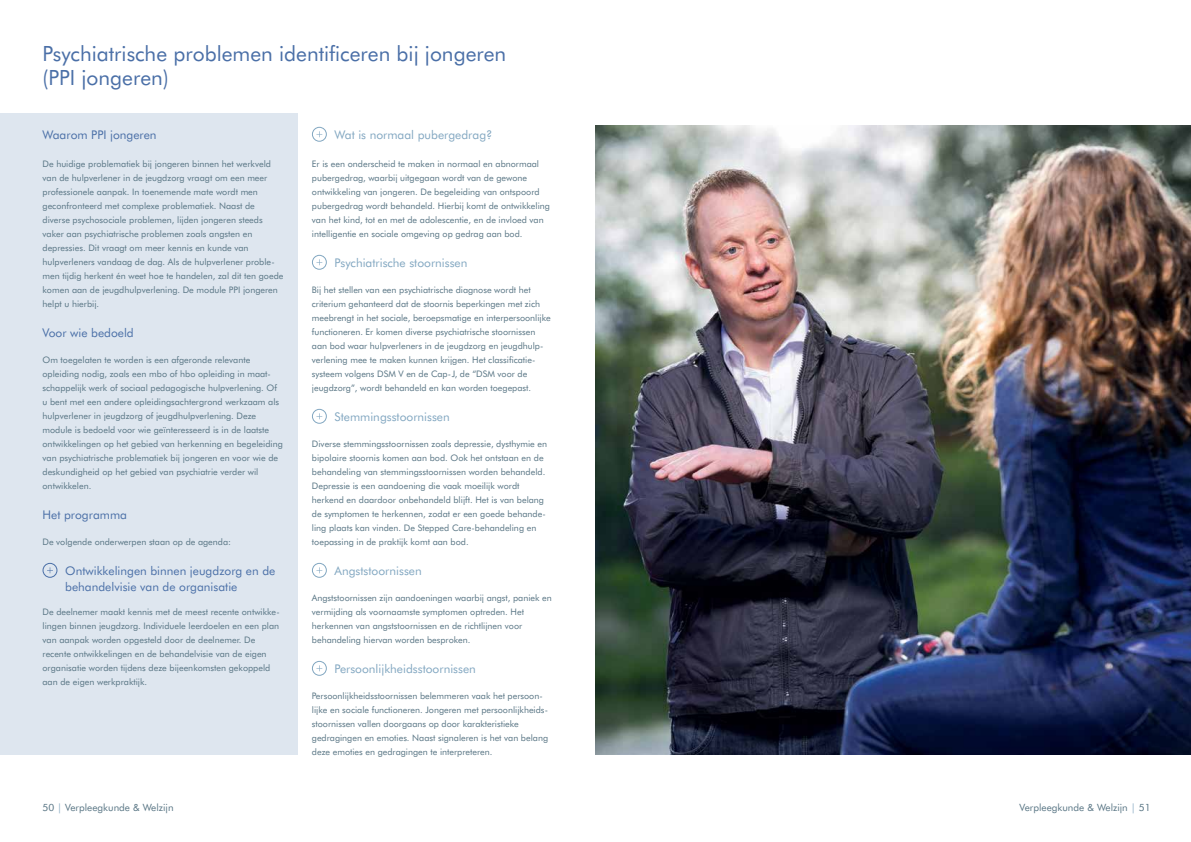
<style>
.page{position:relative;width:1191px;height:842px;background:#fff}
.page>*{position:absolute;margin:0;border:0;box-sizing:border-box;transform-origin:0 0}
.t1{font:21px/24px "Futura BT";color:#4a6fa7}
.t2{font:12px "Futura BT";color:#82a7c1}
.t3{font:12px/16px "Futura BT";color:#4a6fa7}
.t4{font:10px "Futura BT";color:#577483}
.t5{font:9px/14px "Futura BT";color:#577483}
.s1{color:#82a7c1}
</style>
<div class="page">
<div style="left:0;top:113px;width:298px;height:642px;background:#dee6ef"></div>
<div style="left:312px;top:127px;width:15px;height:15px;border:1px solid #82a7c1;border-radius:50%"></div>
<div style="left:312px;top:255px;width:15px;height:15px;border:1px solid #82a7c1;border-radius:50%"></div>
<div style="left:312px;top:409px;width:15px;height:15px;border:1px solid #82a7c1;border-radius:50%"></div>
<div style="left:312px;top:563px;width:15px;height:15px;border:1px solid #82a7c1;border-radius:50%"></div>
<div style="left:312px;top:661px;width:15px;height:15px;border:1px solid #82a7c1;border-radius:50%"></div>
<div style="left:43px;top:563px;width:14px;height:15px;border:1px solid #4a6fa7;border-radius:50%"></div>
<svg style="left:47px;top:567px;width:6px;height:6px"></svg>
<img style="left:595px;top:125px;width:596px;height:630px">
<h1 class="t1" style="left:43px;top:42px;width:465px">Psychiatrische problemen identificeren bij jongeren (PPI jongeren)</h1>
<h2 class="t3" style="left:43px;top:126px;width:116px">Waarom PPI jongeren</h2>
<p class="t5" style="left:43px;top:156px;width:242px">De huidige problematiek bij jongeren binnen het werkveld van de hulpverlener in de jeugdzorg vraagt om een meer professionele aanpak. In toenemende mate wordt men geconfronteerd met complexe problematiek. Naast de diverse psychosociale problemen, lijden jongeren steeds vaker aan psychiatrische problemen zoals angsten en depressies. Dit vraagt om meer kennis en kunde van hulpverleners vandaag de dag. Als de hulpverlener proble&shy;men tijdig herkent én weet hoe te handelen, zal dit ten goede komen aan de jeugdhulpverlening. De module PPI jongeren helpt u hierbij.</p>
<h2 class="t3" style="left:43px;top:324px;width:93px">Voor wie bedoeld</h2>
<p class="t5" style="left:43px;top:352px;width:242px">Om toegelaten te worden is een afgeronde relevante opleiding nodig, zoals een mbo of hbo opleiding in maat&shy;schappelijk werk of sociaal pedagogische hulpverlening. Of u bent met een andere opleidingsachtergrond werkzaam als hulpverlener in jeugdzorg of jeugdhulpverlening. Deze module is bedoeld voor wie geïnteresseerd is in de laatste ontwikkelingen op het gebied van herkenning en begeleiding van psychiatrische problematiek bij jongeren en voor wie de deskundigheid op het gebied van psychiatrie verder wil ontwikkelen.</p>
<h2 class="t3" style="left:43px;top:506px;width:86px">Het programma</h2>
<p class="t5" style="left:43px;top:534px;width:190px">De volgende onderwerpen staan op de agenda:</p>
<h2 class="t3" style="left:65px;top:562px;width:212px">Ontwikkelingen binnen jeugdzorg en de behandelvisie van de organisatie</h2>
<p class="t5" style="left:43px;top:604px;width:239px">De deelnemer maakt kennis met de meest recente ontwikke&shy;lingen binnen jeugdzorg. Individuele leerdoelen en een plan van aanpak worden opgesteld door de deelnemer. De recente ontwikkelingen en de behandelvisie van de eigen organisatie worden tijdens deze bijeenkomsten gekoppeld aan de eigen werkpraktijk.</p>
<h2 class="t2" style="left:334px;top:127px;width:159px">Wat is normaal pubergedrag?</h2>
<p class="t5" style="left:312px;top:156px;width:240px">Er is een onderscheid te maken in normaal en abnormaal pubergedrag, waarbij uitgegaan wordt van de gewone ontwikkeling van jongeren. De begeleiding van ontspoord pubergedrag wordt behandeld. Hierbij komt de ontwikkeling van het kind, tot en met de adolescentie, en de invloed van intelligentie en sociale omgeving op gedrag aan bod.</p>
<h2 class="t2" style="left:334px;top:255px;width:134px">Psychiatrische stoornissen</h2>
<p class="t5" style="left:312px;top:282px;width:240px">Bij het stellen van een psychiatrische diagnose wordt het criterium gehanteerd dat de stoornis beperkingen met zich meebrengt in het sociale, beroepsmatige en interpersoonlijke functioneren. Er komen diverse psychiatrische stoornissen aan bod waar hulpverleners in de jeugdzorg en jeugdhulp&shy;verlening mee te maken kunnen krijgen. Het classificatie&shy;systeem volgens DSM V en de Cap-J, de “DSM voor de jeugdzorg”, wordt behandeld en kan worden toegepast.</p>
<h2 class="t2" style="left:334px;top:409px;width:117px">Stemmingsstoornissen</h2>
<p class="t5" style="left:312px;top:436px;width:237px">Diverse stemmingsstoornissen zoals depressie, dysthymie en bipolaire stoornis komen aan bod. Ook het ontstaan en de behandeling van stemmingsstoornissen worden behandeld.<br>Depressie is een aandoening die vaak moeilijk wordt herkend en daardoor onbehandeld blijft. Het is van belang de symptomen te herkennen, zodat er een goede behande&shy;ling plaats kan vinden. De Stepped Care-behandeling en toepassing in de praktijk komt aan bod.</p>
<h2 class="t2" style="left:334px;top:563px;width:89px">Angststoornissen</h2>
<p class="t5" style="left:312px;top:590px;width:241px">Angststoornissen zijn aandoeningen waarbij angst, paniek en vermijding als voornaamste symptomen optreden. Het herkennen van angststoornissen en de richtlijnen voor behandeling hiervan worden besproken.</p>
<h2 class="t2" style="left:334px;top:661px;width:143px">Persoonlijkheidsstoornissen</h2>
<p class="t5" style="left:312px;top:688px;width:238px">Persoonlijkheidsstoornissen belemmeren vaak het persoon&shy;lijke en sociale functioneren. Jongeren met persoonlijkheids&shy;stoornissen vallen doorgaans op door karakteristieke gedragingen en emoties. Naast signaleren is het van belang deze emoties en gedragingen te interpreteren.</p>
<p class="t4" style="left:43px;top:801px;width:132px">50 <span class="s1">|</span> Verpleegkunde &amp; Welzijn</p>
<p class="t4" style="left:1019px;top:801px;width:132px">Verpleegkunde &amp; Welzijn <span class="s1">|</span> 51</p>
</div>
